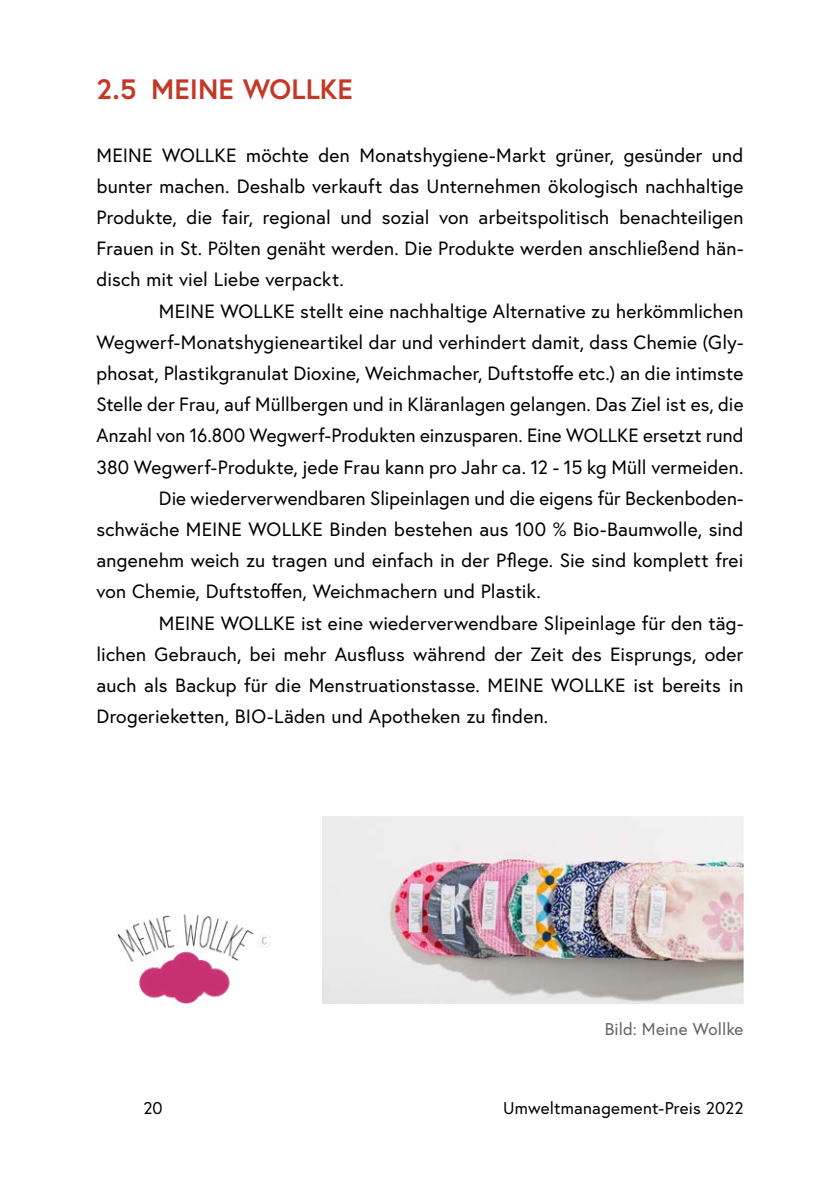
<style>
.page{position:relative;width:840px;height:1191px;background:#fff}
.page>*{position:absolute;margin:0;border:0;box-sizing:border-box;transform-origin:0 0}
.t1{font:700 28px "Europa Austria";letter-spacing:.005em;color:#c33826}
.t2{font:19.2px/31.2px "Europa Austria";letter-spacing:.01em;color:#000;text-align:justify}
.t3{font:17px "Europa Austria";letter-spacing:.015em;color:#000}
.t4{font:17px "Europa Austria";letter-spacing:.01em;color:#636363}
</style>
<div class="page">
<img style="left:322px;top:816px;width:421px;height:187px">
<img style="left:117px;top:914px;width:153px;height:89px">
<h1 class="t1" style="left:96px;top:70px;width:258px">2.5 MEINE WOLLKE</h1>
<p class="t2" style="left:96px;top:139px;width:648px">MEINE WOLLKE möchte den Monatshygiene-Markt grüner, gesünder und bunter machen. Deshalb verkauft das Unternehmen ökologisch nachhaltige Produkte, die fair, regional und sozial von arbeitspolitisch benachteiligen Frauen in St. Pölten genäht werden. Die Produkte werden anschließend hän&shy;disch mit viel Liebe verpackt.</p>
<p class="t2" style="left:159px;top:295px;width:585px">MEINE WOLLKE stellt eine nachhaltige Alternative zu herkömmlichen</p>
<p class="t2" style="left:96px;top:326px;width:648px">Wegwerf-Monatshygieneartikel dar und verhindert damit, dass Chemie (Gly-</p>
<p class="t2" style="left:96px;top:357px;width:648px">phosat, Plastikgranulat Dioxine, Weichmacher, Duftstoffe etc.) an die intimste</p>
<p class="t2" style="left:96px;top:388px;width:648px">Stelle der Frau, auf Müllbergen und in Kläranlagen gelangen. Das Ziel ist es, die</p>
<p class="t2" style="left:96px;top:420px;width:648px">Anzahl von 16.800 Wegwerf-Produkten einzusparen. Eine WOLLKE ersetzt rund</p>
<p class="t2" style="left:96px;top:451px;width:648px">380 Wegwerf-Produkte, jede Frau kann pro Jahr ca. 12 - 15 kg Müll vermeiden.</p>
<p class="t2" style="left:159px;top:482px;width:585px">Die wiederverwendbaren Slipeinlagen und die eigens für Beckenboden-</p>
<p class="t2" style="left:96px;top:513px;width:648px">schwäche MEINE WOLLKE Binden bestehen aus 100 % Bio-Baumwolle, sind</p>
<p class="t2" style="left:96px;top:544px;width:648px">angenehm weich zu tragen und einfach in der Pflege. Sie sind komplett frei</p>
<p class="t2" style="left:96px;top:575px;width:445px">von Chemie, Duftstoffen, Weichmachern und Plastik.</p>
<p class="t2" style="left:159px;top:607px;width:585px">MEINE WOLLKE ist eine wiederverwendbare Slipeinlage für den täg-</p>
<p class="t2" style="left:96px;top:638px;width:648px">lichen Gebrauch, bei mehr Ausfluss während der Zeit des Eisprungs, oder</p>
<p class="t2" style="left:96px;top:669px;width:648px">auch als Backup für die Menstruationstasse. MEINE WOLLKE ist bereits in</p>
<p class="t2" style="left:96px;top:700px;width:453px">Drogerieketten, BIO-Läden und Apotheken zu finden.</p>
<p class="t4" style="left:604px;top:1018px;width:140px">Bild: Meine Wollke</p>
<p class="t3" style="left:143px;top:1096px;width:21px">20</p>
<p class="t3" style="left:503px;top:1096px;width:242px">Umweltmanagement-Preis 2022</p>
</div>
